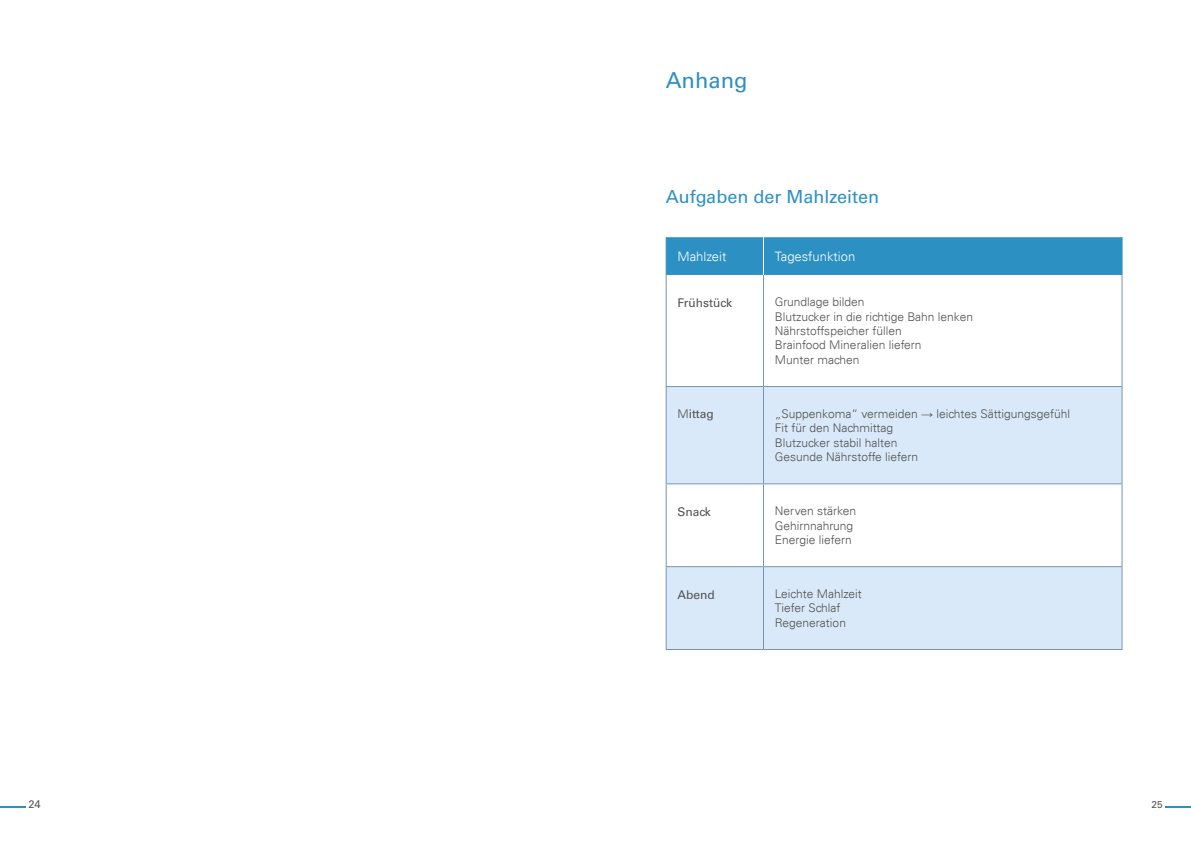
<style>
.page{position:relative;width:1191px;height:842px;background:#fff}
.page>*{position:absolute;margin:0;border:0;box-sizing:border-box;transform-origin:0 0}
.t1{font:500 22px "Univers CE";color:#2d90c3}
.t2{font:500 18px "Univers CE";color:#2d90c3}
.t3{font:300 13px "Univers LT";color:#fff}
.t4{font:300 12px/14.4px "Univers LT";color:#525252}
.t5{font:500 12px "Univers CE";color:#525252}
.t6{font:500 11px "Univers CE";color:#525252}
.t7{font:500 10px "Univers CE";color:#525252}
.s1{font-family:"Univers LT";font-weight:300}
.s2{font-family:"Arial";font-weight:400}
</style>
<div class="page">
<hr style="left:0;top:806px;width:26px;height:2px;background:#2d90c3">
<hr style="left:1165px;top:806px;width:26px;height:2px;background:#2d90c3">
<div style="left:666px;top:237px;width:455px;height:38px;background:#2d90c3"></div>
<div style="left:666px;top:387px;width:455px;height:96px;background:#d9e9f9"></div>
<div style="left:666px;top:567px;width:455px;height:82px;background:#dae9f9"></div>
<hr style="left:763px;top:566px;width:359px;height:1px;background:#7594b0">
<hr style="left:665px;top:386px;width:98px;height:1px;background:#7594b0">
<hr style="left:665px;top:483px;width:98px;height:1px;background:#7594b0">
<hr style="left:665px;top:566px;width:98px;height:1px;background:#7594b0">
<hr style="left:665px;top:275px;width:1px;height:111px;background:#7594b0">
<hr style="left:665px;top:387px;width:1px;height:96px;background:#7594b0">
<hr style="left:665px;top:484px;width:1px;height:82px;background:#7594b0">
<hr style="left:665px;top:567px;width:1px;height:82px;background:#7594b0">
<hr style="left:665px;top:649px;width:98px;height:1px;background:#7594b0">
<hr style="left:763px;top:275px;width:1px;height:111px;background:#7594b0">
<hr style="left:1121px;top:275px;width:1px;height:111px;background:#7594b0">
<hr style="left:763px;top:484px;width:1px;height:82px;background:#7594b0">
<hr style="left:1121px;top:484px;width:1px;height:82px;background:#7594b0">
<hr style="left:763px;top:567px;width:1px;height:82px;background:#7594b0">
<hr style="left:1121px;top:567px;width:1px;height:82px;background:#7594b0">
<hr style="left:763px;top:649px;width:359px;height:1px;background:#7594b0">
<hr style="left:665px;top:237px;width:1px;height:38px;background:#2d90c3">
<hr style="left:1121px;top:237px;width:1px;height:38px;background:#2d90c3">
<hr style="left:763px;top:237px;width:1px;height:38px;background:#fff">
<hr style="left:763px;top:387px;width:1px;height:96px;background:#7594b0">
<hr style="left:1121px;top:387px;width:1px;height:96px;background:#7594b0">
<hr style="left:763px;top:483px;width:359px;height:1px;background:#7594b0">
<hr style="left:763px;top:386px;width:359px;height:1px;background:#7594b0">
<h1 class="t1" style="left:665px;top:67px;width:83px">Anhang</h1>
<h2 class="t2" style="left:665px;top:186px;width:215px">Aufgaben der Mahlzeiten</h2>
<p class="t3" style="left:677px;top:248px;width:50px">Mahlzeit</p>
<p class="t3" style="left:775px;top:248px;width:82px">Tagesfunktion</p>
<p class="t5" style="left:677px;top:296px;width:56px">Frühstück</p>
<p class="t4" style="left:775px;top:295px;width:200px">Grundlage bilden<br>Blutzucker in die richtige Bahn lenken<br>Nährstoffspeicher füllen<br>Brainfood Mineralien liefern<br>Munter machen</p>
<p class="t5" style="left:677px;top:407px;width:38px"><span class="s1">M</span>ittag</p>
<p class="t4" style="left:775px;top:406px;width:297px">„Suppenkoma“ vermeiden <span class="s2">→</span> leichtes Sättigungsgefühl<br>Fit für den Nachmittag<br>Blutzucker stabil halten<br>Gesunde Nährstoffe liefern</p>
<p class="t5" style="left:677px;top:504px;width:35px">Snack</p>
<p class="t4" style="left:775px;top:504px;width:83px">Nerven stärken<br>Gehirnnahrung<br>Energie liefern</p>
<p class="t5" style="left:677px;top:587px;width:39px">Abend</p>
<p class="t4" style="left:775px;top:587px;width:88px">Leichte Mahlzeit<br>Tiefer Schlaf<br>Regeneration</p>
<p class="t6" style="left:28px;top:798px;width:14px">24</p>
<p class="t7" style="left:1151px;top:799px;width:13px">25</p>
</div>
